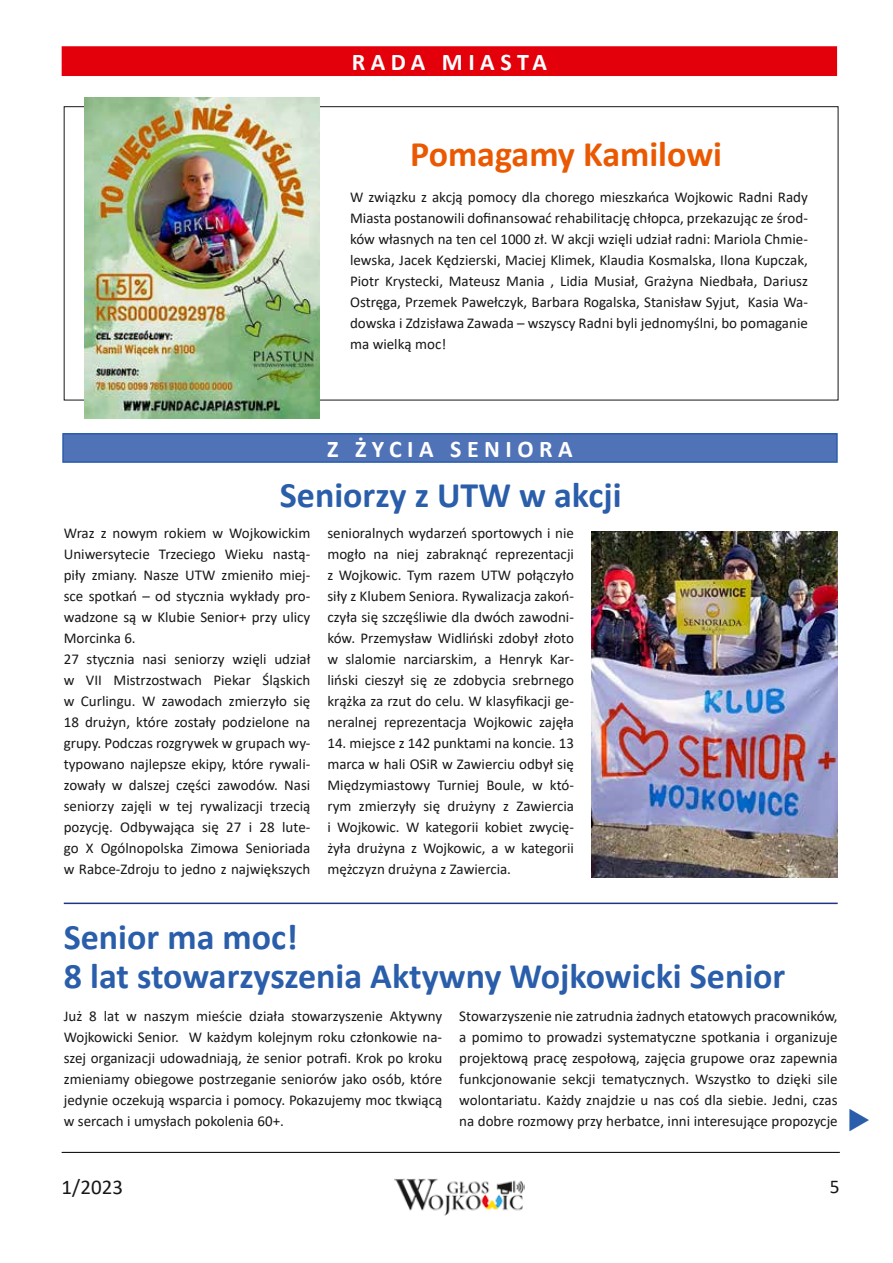
<style>
.page{position:relative;width:893px;height:1263px;background:#fff}
.page>*{position:absolute;margin:0;border:0;box-sizing:border-box;transform-origin:0 0}
.t1{font:700 36px/38.8px "Calibri";color:#2a5eaa}
.t2{font:700 36px "Calibri";color:#ea5901}
.t3{font:700 24px "Calibri";letter-spacing:.23em;color:#fff}
.t4{font:21px "Calibri";color:#181716}
.t5{font:19.5px "Calibri";color:#181716}
.t6{font:15px/21px "Calibri";color:#181716;text-align:justify}
</style>
<div class="page">
<hr style="left:62px;top:1152px;width:778px;height:1px;background:#181716">
<img style="left:395px;top:1178px;width:130px;height:37px">
<div style="left:63px;top:434px;width:774px;height:28px;background:#5072b7"></div>
<div style="left:62px;top:433px;width:776px;height:30px;border:2px solid #2a5eaa"></div>
<div style="left:62px;top:47px;width:774px;height:28px;background:#e3000b"></div>
<div style="left:62px;top:46px;width:775px;height:30px;border:2px solid #e3000b"></div>
<hr style="left:64px;top:902px;width:774px;height:2px;background:#243282">
<img style="left:591px;top:532px;width:247px;height:345px">
<img style="left:85px;top:97px;width:234px;height:322px">
<h2 class="t3" style="left:352px;top:45px;width:197px">RADA MIASTA</h2>
<h1 class="t2" style="left:410px;top:129px;width:313px">Pomagamy Kamilowi</h1>
<p class="t6" style="left:350px;top:186px;width:459px">W związku z akcją pomocy dla chorego mieszkańca Wojkowic Radni Rady Miasta postanowili dofinansować rehabilitację chłopca, przekazując ze środ&shy;ków własnych na ten cel 1000 zł. W akcji wzięli udział radni: Mariola Chmie&shy;lewska, Jacek Kędzierski, Maciej Klimek, Klaudia Kosmalska, Ilona Kupczak, Piotr Krystecki, Mateusz Mania , Lidia Musiał, Grażyna Niedbała, Dariusz Ostręga, Przemek Pawełczyk, Barbara Rogalska, Stanisław Syjut, Kasia Wa&shy;dowska i Zdzisława Zawada – wszyscy Radni byli jednomyślni, bo pomaganie ma wielką moc!</p>
<h2 class="t3" style="left:327px;top:432px;width:247px">Z ŻYCIA SENIORA</h2>
<h1 class="t1" style="left:280px;top:475px;width:343px">Seniorzy z UTW w akcji</h1>
<p class="t6" style="left:64px;top:522px;width:248px;text-align:left">Wraz z nowym rokiem w Wojkowickim Uniwersytecie Trzeciego Wieku nastą&shy;piły zmiany. Nasze UTW zmieniło miej&shy;sce spotkań – od stycznia wykłady pro&shy;wadzone są w Klubie Senior+ przy ulicy Morcinka 6.<br>27 stycznia nasi seniorzy wzięli udział w VII Mistrzostwach Piekar Śląskich w Curlingu. W zawodach zmierzyło się 18 drużyn, które zostały podzielone na grupy. Podczas rozgrywek w grupach wy&shy;typowano najlepsze ekipy, które rywali&shy;zowały w dalszej części zawodów. Nasi seniorzy zajęli w tej rywalizacji trzecią pozycję. Odbywająca się 27 i 28 lute&shy;go X Ogólnopolska Zimowa Senioriada w Rabce-Zdroju to jedno z największych</p>
<p class="t6" style="left:327px;top:522px;width:248px">senioralnych wydarzeń sportowych i nie mogło na niej zabraknąć reprezentacji z Wojkowic. Tym razem UTW połączyło siły z Klubem Seniora. Rywalizacja zakoń&shy;czyła się szczęśliwie dla dwóch zawodni&shy;ków. Przemysław Widliński zdobył złoto w slalomie narciarskim, a Henryk Kar&shy;liński cieszył się ze zdobycia srebrnego krążka za rzut do celu. W klasyfikacji ge&shy;neralnej reprezentacja Wojkowic zajęła</p>
<p class="t6" style="left:327px;top:732px;width:248px">14. miejsce z 142 punktami na koncie. 13 marca w hali OSiR w Zawierciu odbył się Międzymiastowy Turniej Boule, w któ&shy;rym zmierzyły się drużyny z Zawiercia i Wojkowic. W kategorii kobiet zwycię&shy;żyła drużyna z Wojkowic, a w kategorii mężczyzn drużyna z Zawiercia.</p>
<h1 class="t1" style="left:64px;top:917px;width:723px">Senior ma moc!<br>8 lat stowarzyszenia Aktywny Wojkowicki Senior</h1>
<p class="t6" style="left:64px;top:1005px;width:380px">Już 8 lat w naszym mieście działa stowarzyszenie Aktywny Wojkowicki Senior. W każdym kolejnym roku członkowie na&shy;szej organizacji udowadniają, że senior potrafi. Krok po kroku zmieniamy obiegowe postrzeganie seniorów jako osób, które jedynie oczekują wsparcia i pomocy. Pokazujemy moc tkwiącą w sercach i umysłach pokolenia 60+.</p>
<p class="t6" style="left:459px;top:1005px;width:380px">Stowarzyszenie nie zatrudnia żadnych etatowych pracowników, a pomimo to prowadzi systematyczne spotkania i organizuje projektową pracę zespołową, zajęcia grupowe oraz zapewnia funkcjonowanie sekcji tematycznych. Wszystko to dzięki sile wolontariatu. Każdy znajdzie u nas coś dla siebie. Jedni, czas na dobre rozmowy przy herbatce, inni interesujące propozycje</p>
<h3 class="t4" style="left:62px;top:1172px;width:63px">1/2023</h3>
<h3 class="t5" style="left:830px;top:1172px;width:11px">5</h3>
</div>
